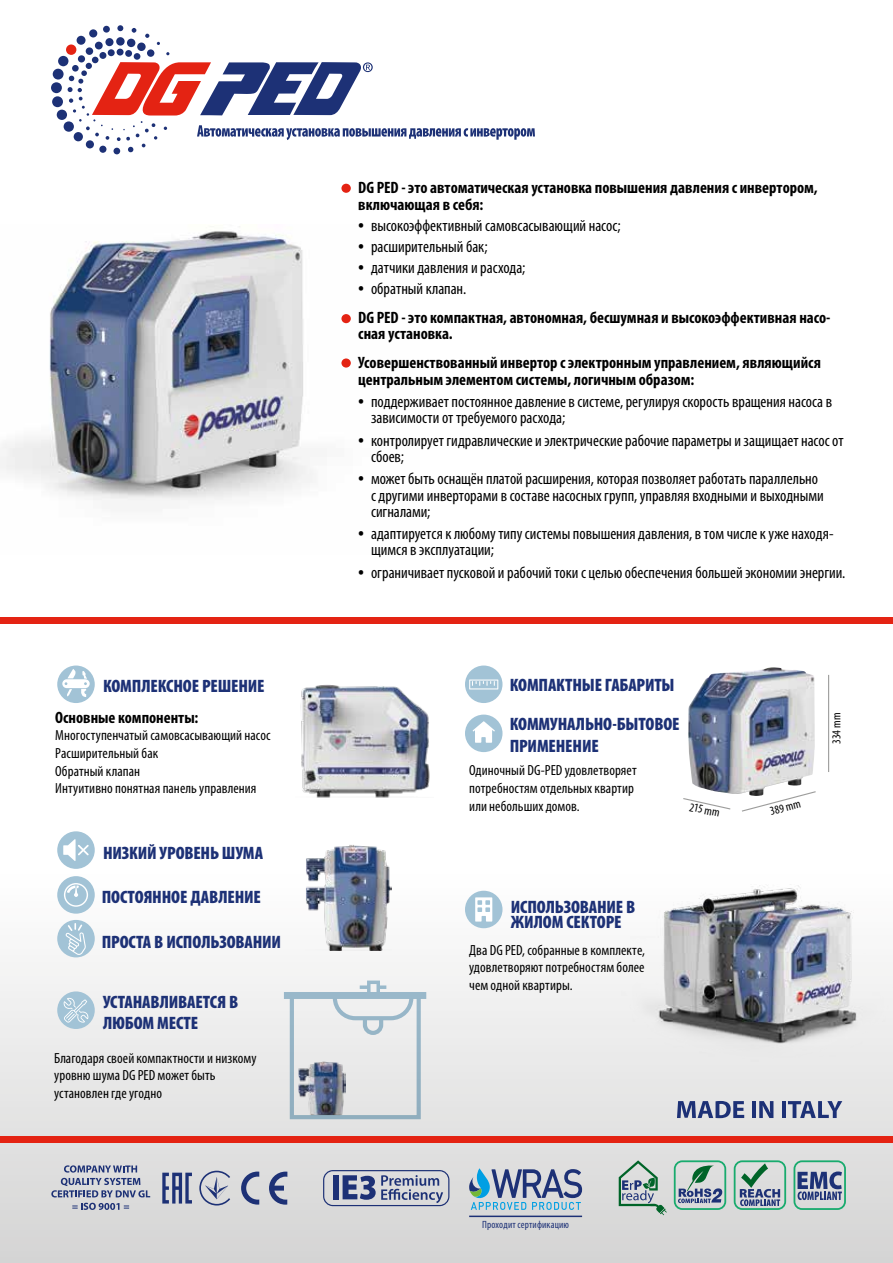
<style>
.page{position:relative;width:893px;height:1263px;background:#fff}
.page>*{position:absolute;margin:0;border:0;box-sizing:border-box;transform-origin:0 0}
.t1{font:900 condensed 18px/21px "Myriad Pro";letter-spacing:-.01em;color:#1d3176}
.t2{font:condensed 16.5px/16.2px "Myriad Pro";color:#000}
.t3{font:700 condensed 16.5px/29px "Myriad Pro";color:#000}
.t4{font:condensed 14.7px/17.7px "Myriad Pro";letter-spacing:.005em;color:#000}
.t5{font:condensed 12.15px "Myriad Pro";color:#000}
.t6{font:condensed 10.5px "Myriad Pro";letter-spacing:.015em;color:#1d3176}
.s1{font-weight:700;font-size:21px}
.s2{font-size:21px}
.s3{font-weight:400}
</style>
<div class="page">
<div style="left:0;top:869px;width:893px;height:394px;background:linear-gradient(to bottom,#fff,#d3d4d3)"></div>
<img style="left:0;top:226px;width:351px;height:275px">
<img style="left:305px;top:845px;width:86px;height:106px">
<img style="left:688px;top:667px;width:127px;height:127px">
<svg style="left:683px;top:798px;width:48px;height:12px"></svg>
<hr style="left:828px;top:675px;width:1px;height:97px;background:#9d9d9c">
<svg style="left:741px;top:790px;width:75px;height:22px"></svg>
<img style="left:621px;top:884px;width:272px;height:178px">
<img style="left:300px;top:684px;width:130px;height:114px">
<div style="left:57px;top:831px;width:38px;height:38px;background:#a2c3d6;border-radius:50%"></div>
<svg style="left:63px;top:839px;width:26px;height:22px"></svg>
<div style="left:57px;top:876px;width:38px;height:38px;background:#a2c3d6;border-radius:50%"></div>
<svg style="left:64px;top:883px;width:24px;height:24px"></svg>
<div style="left:57px;top:991px;width:38px;height:38px;background:#a2c3d6;border-radius:50%"></div>
<svg style="left:63px;top:998px;width:26px;height:24px"></svg>
<div style="left:57px;top:665px;width:38px;height:38px;background:#a2c3d6;border-radius:50%"></div>
<svg style="left:62px;top:669px;width:28px;height:28px"></svg>
<div style="left:57px;top:920px;width:38px;height:37px;background:#a2c3d6;border-radius:50%"></div>
<svg style="left:66px;top:923px;width:20px;height:32px"></svg>
<div style="left:465px;top:665px;width:37px;height:38px;background:#a2c3d6;border-radius:50%"></div>
<svg style="left:469px;top:679px;width:29px;height:10px"></svg>
<div style="left:465px;top:715px;width:37px;height:37px;background:#a2c3d6;border-radius:50%"></div>
<svg style="left:473px;top:721px;width:22px;height:22px"></svg>
<div style="left:465px;top:891px;width:37px;height:37px;background:#a2c3d6;border-radius:50%"></div>
<svg style="left:475px;top:897px;width:17px;height:24px"></svg>
<div style="left:284px;top:992px;width:142px;height:7px;background:#99b8ca"></div>
<svg style="left:288px;top:979px;width:135px;height:142px"></svg>
<svg style="left:162px;top:1173px;width:30px;height:30px"></svg>
<svg style="left:199px;top:1171px;width:31px;height:34px"></svg>
<svg style="left:64px;top:1165px;width:73px;height:7px"></svg>
<svg style="left:51px;top:1178px;width:99px;height:19px;background:#a0a7bc"></svg>
<svg style="left:72px;top:1203px;width:57px;height:7px"></svg>
<svg style="left:269px;top:1171px;width:18px;height:33px"></svg>
<svg style="left:241px;top:1171px;width:18px;height:33px"></svg>
<svg style="left:619px;top:1160px;width:48px;height:55px;background:#abbcb7"></svg>
<svg style="left:323px;top:1170px;width:126px;height:36px;background:#9da3ba"></svg>
<svg style="left:674px;top:1160px;width:52px;height:50px;background:#99b6b2"></svg>
<svg style="left:734px;top:1160px;width:52px;height:50px;background:#99b5b3"></svg>
<svg style="left:793px;top:1160px;width:53px;height:50px;background:#91a9b3"></svg>
<svg style="left:469px;top:1168px;width:113px;height:42px;background:#93aac1"></svg>
<hr style="left:469px;top:1215px;width:113px;height:2px;background:#1d3176">
<div style="left:0;top:1135px;width:893px;height:7px;background:#e42313"></div>
<div style="left:0;top:617px;width:893px;height:6px;background:#e42313"></div>
<div style="left:341px;top:184px;width:10px;height:9px;background:#e42313;border-radius:50%"></div>
<div style="left:341px;top:314px;width:10px;height:9px;background:#e42313;border-radius:50%"></div>
<svg style="left:341px;top:358px;width:10px;height:10px"></svg>
<svg style="left:677px;top:1101px;width:67px;height:17px"></svg>
<hr style="left:752px;top:1101px;width:4px;height:17px;background:#1d3176">
<svg style="left:759px;top:1101px;width:14px;height:17px"></svg>
<hr style="left:782px;top:1101px;width:4px;height:17px;background:#1d3176">
<svg style="left:788px;top:1101px;width:54px;height:17px"></svg>
<svg style="left:51px;top:25px;width:484px;height:129px"></svg>
<p class="t1" style="left:103px;top:675px;width:163px">КОМПЛЕКСНОЕ РЕШЕНИЕ</p>
<p class="t3" style="left:55px;top:702px;width:145px">Основные компоненты:</p>
<p class="t4" style="left:55px;top:726px;width:217px">Многоступенчатый самовсасывающий насос<br>Расширительный бак<br>Обратный клапан<br>Интуитивно понятная панель управления</p>
<p class="t1" style="left:103px;top:842px;width:162px">НИЗКИЙ УРОВЕНЬ ШУМА</p>
<p class="t1" style="left:102px;top:886px;width:161px">ПОСТОЯННОЕ ДАВЛЕНИЕ</p>
<p class="t1" style="left:102px;top:931px;width:181px">ПРОСТА В ИСПОЛЬЗОВАНИИ</p>
<p class="t1" style="left:103px;top:991px;width:137px">УСТАНАВЛИВАЕТСЯ В<br>ЛЮБОМ МЕСТЕ</p>
<p class="t4" style="left:54px;top:1049px;width:204px">Благодаря своей компактности и низкому уровню шума DG PED может быть установлен где угодно</p>
<p class="t3" style="left:358px;top:179px;width:461px;line-height:16.5px">DG PED - это автоматическая установка повышения давления с инвертором, включающая в себя:</p>
<p class="t2" style="left:358px;top:217px;width:264px"><span class="s1">•</span> высокоэффективный самовсасывающий насос;</p>
<p class="t2" style="left:358px;top:238px;width:131px"><span class="s1">•</span> расширительный бак;</p>
<p class="t2" style="left:358px;top:259px;width:169px"><span class="s1">•</span> датчики давления и расхода;</p>
<p class="t3" style="left:358px;top:273px;width:474px"><span class="s2">•</span> <span class="s3">обратный клапан.<br></span>DG PED - это компактная, автономная, бесшумная и высокоэффективная насо-</p>
<p class="t3" style="left:358px;top:319px;width:464px">сная установка.<br>Усовершенствованный инвертор с электронным управлением, являющийся</p>
<p class="t3" style="left:358px;top:364px;width:338px">центральным элементом системы, логичным образом:</p>
<p class="t2" style="left:371px;top:393px;width:463px;text-indent:-13px"><span class="s1">•</span> поддерживает постоянное давление в системе, регулируя скорость вращения насоса в зависимости от требуемого расхода;</p>
<p class="t2" style="left:371px;top:432px;width:474px;text-indent:-13px"><span class="s1">•</span> контролирует гидравлические и электрические рабочие параметры и защищает насос от сбоев;</p>
<p class="t2" style="left:371px;top:471px;width:454px;text-indent:-13px"><span class="s1">•</span> может быть оснащён платой расширения, которая позволяет работать параллельно с другими инверторами в составе насосных групп, управляя входными и выходными сигналами;</p>
<p class="t2" style="left:371px;top:525px;width:464px;text-indent:-13px"><span class="s1">•</span> адаптируется к любому типу системы повышения давления, в том числе к уже находя&shy;щимся в эксплуатации;</p>
<p class="t2" style="left:358px;top:564px;width:489px"><span class="s1">•</span> ограничивает пусковой и рабочий токи с целью обеспечения большей экономии энергии.</p>
<p class="t1" style="left:510px;top:665px;width:171px;line-height:39.3px">КОМПАКТНЫЕ ГАБАРИТЫ<br>КОММУНАЛЬНО-БЫТОВОЕ</p>
<p class="t1" style="left:510px;top:735px;width:91px">ПРИМЕНЕНИЕ</p>
<p class="t4" style="left:469px;top:761px;width:169px">Одиночный DG-PED удовлетворяет потребностям отдельных квартир или небольших домов.</p>
<p class="t5" style="left:691px;top:799px;width:32px;rotate:12deg">215 mm</p>
<p class="t1" style="left:511px;top:899px;width:126px;line-height:15px">ИСПОЛЬЗОВАНИЕ В<br>ЖИЛОМ СЕКТОРЕ</p>
<p class="t4" style="left:469px;top:941px;width:177px;text-align:justify">Два DG PED, собранные в комплекте, удовлетворяют потребностям более чем одной квартиры.</p>
<p class="t5" style="left:768px;top:804px;width:33px;rotate:-15deg">389 mm</p>
<p class="t5" style="left:829px;top:744px;width:33px;rotate:-90deg">334 mm</p>
<p class="t6" style="left:482px;top:1218px;width:88px">Проходит сертификацию</p>
</div>
